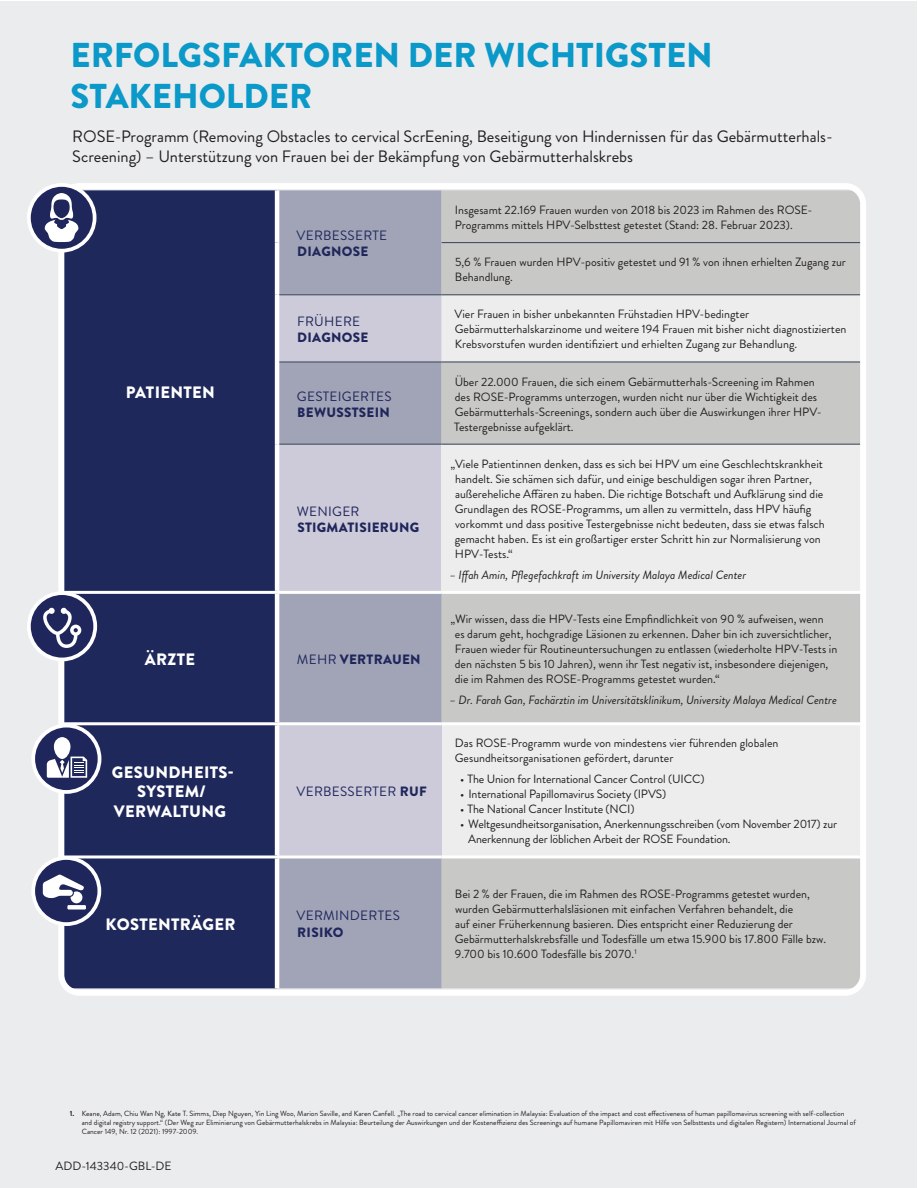
<style>
.page{position:relative;width:918px;height:1188px;background:#fff}
.page>*{position:absolute;margin:0;border:0;box-sizing:border-box;transform-origin:0 0}
.t1{font:900 34.5px/41.4px "Brandon Grotesque";color:#0a99c8}
.t2{font:16.5px/19.8px "Brandon Grotesque";color:#231f20}
.t3{font:900 16.5px/19.8px "Brandon Grotesque";letter-spacing:.02em;color:#fff;text-align:center}
.t4{font:13.5px "Brandon Grotesque";letter-spacing:.02em;color:#1f265b}
.t5{font:900 13.5px "Brandon Grotesque";letter-spacing:.02em;color:#1f265b}
.t6{font:13.5px "Brandon Grotesque";letter-spacing:.02em;color:#1f285b}
.t7{font:900 13.5px "Brandon Grotesque";letter-spacing:.02em;color:#1f285b}
.t8{font:12px/15px "Brandon Grotesque";color:#231f20}
.t9{font:italic 12px "Brandon Grotesque";color:#231f20}
.t10{font:7.5px/9px "Brandon Grotesque";color:#231f20}
.s1{font-weight:400}
.s2{font-weight:900}
.s3{font-weight:700}
</style>
<div class="page">
<div style="left:1px;top:1px;width:916px;height:1186px;background:#ebecee"></div>
<div style="left:65px;top:190px;width:210px;height:798px;background:#1f285b"></div>
<div style="left:279px;top:190px;width:163px;height:104px;background:#a1a4b6"></div>
<div style="left:442px;top:190px;width:417px;height:798px;background:#c8c8c7"></div>
<svg style="left:279px;top:295px;width:163px;height:296px;background:#c0bfcf"></svg>
<svg style="left:442px;top:295px;width:417px;height:560px;fill:#c8c8c7"></svg>
<div style="left:442px;top:444px;width:419px;height:148px;background:#ecedec"></div>
<div style="left:279px;top:594px;width:163px;height:394px;background:#a1a4b6"></div>
<div style="left:277px;top:724px;width:165px;height:133px;background:#cdcad9"></div>
<hr style="left:275px;top:190px;width:4px;height:53px;background:#fff">
<hr style="left:275px;top:243px;width:4px;height:52px;background:#fff">
<hr style="left:275px;top:295px;width:4px;height:67px;background:#fff">
<hr style="left:275px;top:362px;width:4px;height:82px;background:#fff">
<hr style="left:275px;top:444px;width:4px;height:147px;background:#fff">
<hr style="left:275px;top:594px;width:4px;height:128px;background:#fff">
<hr style="left:275px;top:725px;width:4px;height:130px;background:#fff">
<hr style="left:275px;top:858px;width:4px;height:130px;background:#fff">
<hr style="left:277px;top:591px;width:165px;height:3px;background:#fff">
<hr style="left:442px;top:591px;width:419px;height:3px;background:#fff">
<hr style="left:442px;top:722px;width:419px;height:3px;background:#fff">
<hr style="left:442px;top:855px;width:419px;height:3px;background:#fff">
<hr style="left:277px;top:722px;width:165px;height:3px;background:#fff">
<hr style="left:277px;top:855px;width:165px;height:3px;background:#fff">
<hr style="left:64px;top:591px;width:213px;height:3px;background:#fff">
<hr style="left:64px;top:722px;width:213px;height:3px;background:#fff">
<hr style="left:64px;top:855px;width:213px;height:3px;background:#fff">
<hr style="left:279px;top:444px;width:163px;height:1px;background:#425160">
<hr style="left:442px;top:444px;width:419px;height:1px;background:#425160">
<hr style="left:279px;top:361px;width:163px;height:2px;background:#425160">
<hr style="left:442px;top:361px;width:419px;height:2px;background:#425160">
<hr style="left:442px;top:242px;width:419px;height:1px;background:#42505f">
<hr style="left:442px;top:294px;width:419px;height:1px;background:#42505f">
<hr style="left:279px;top:294px;width:163px;height:1px;background:#42505f">
<div style="left:58px;top:183px;width:808px;height:813px;border:6px solid #fff;border-radius:18px"></div>
<svg style="left:29px;top:185px;width:66px;height:66px;background:#3f4572"></svg>
<div style="left:27px;top:183px;width:69px;height:70px;border:4px solid #fff;border-radius:50%"></div>
<svg style="left:45px;top:193px;width:33px;height:49px;background:#878aa7"></svg>
<svg style="left:29px;top:593px;width:66px;height:66px;background:#393f6e"></svg>
<div style="left:27px;top:591px;width:70px;height:70px;border:4px solid #fff;border-radius:50%"></div>
<svg style="left:43px;top:608px;width:38px;height:40px;background:#61668b"></svg>
<svg style="left:33px;top:726px;width:67px;height:66px;background:#3e4472"></svg>
<div style="left:31px;top:724px;width:70px;height:70px;border:4px solid #fff;border-radius:50%"></div>
<svg style="left:47px;top:737px;width:40px;height:41px;background:#8488a5"></svg>
<div style="left:33px;top:858px;width:66px;height:66px;background:#1f265b;border-radius:50%"></div>
<div style="left:31px;top:856px;width:70px;height:70px;border:4px solid #fff;border-radius:50%"></div>
<svg style="left:43px;top:874px;width:41px;height:29px"></svg>
<div style="left:67px;top:905px;width:19px;height:5px;background:#fff"></div>
<h1 class="t1" style="left:70px;top:35px;width:644px">ERFOLGSFAKTOREN DER WICHTIGSTEN<br>STAKEHOLDER</h1>
<h2 class="t2" style="left:72px;top:127px;width:762px">ROSE-Programm (Removing Obstacles to cervical ScrEening, Beseitigung von Hindernissen für das Gebärmutterhals-<br>Screening) – Unterstützung von Frauen bei der Bekämpfung von Gebärmutterhalskrebs</h2>
<p class="t6" style="left:297px;top:226px;width:92px">VERBESSERTE</p>
<p class="t7" style="left:297px;top:242px;width:72px">DIAGNOSE</p>
<h2 class="t3" style="left:126px;top:383px;width:91px">PATIENTEN</h2>
<p class="t4" style="left:297px;top:312px;width:65px">FRÜHERE</p>
<p class="t5" style="left:297px;top:328px;width:72px">DIAGNOSE</p>
<p class="t4" style="left:297px;top:387px;width:96px">GESTEIGERTES</p>
<p class="t5" style="left:297px;top:403px;width:94px">BEWUSSTSEIN</p>
<p class="t4" style="left:297px;top:502px;width:64px">WENIGER</p>
<p class="t5" style="left:297px;top:518px;width:124px">STIGMATISIERUNG</p>
<h2 class="t3" style="left:145px;top:650px;width:52px">ÄRZTE</h2>
<p class="t5" style="left:297px;top:650px;width:125px"><span class="s1">MEHR</span> VERTRAUEN</p>
<h2 class="t3" style="left:112px;top:762px;width:123px">GESUNDHEITS-<br>SYSTEM/<br>VERWALTUNG</h2>
<p class="t4" style="left:297px;top:782px;width:132px">VERBESSERTER <span class="s2">RUF</span></p>
<h2 class="t3" style="left:105px;top:914px;width:132px">KOSTENTRÄGER</h2>
<p class="t4" style="left:297px;top:906px;width:105px">VERMINDERTES</p>
<p class="t5" style="left:297px;top:922px;width:48px">RISIKO</p>
<p class="t8" style="left:455px;top:203px;width:359px">Insgesamt 22.169 Frauen wurden von 2018 bis 2023 im Rahmen des ROSE-<br>Programms mittels HPV-Selbsttest getestet (Stand: 28. Februar 2023).</p>
<p class="t8" style="left:455px;top:255px;width:393px">5,6 % Frauen wurden HPV-positiv getestet und 91 % von ihnen erhielten Zugang zur<br>Behandlung.</p>
<p class="t8" style="left:454px;top:307px;width:394px">Vier Frauen in bisher unbekannten Frühstadien HPV-bedingter<br>Gebärmutterhalskarzinome und weitere 194 Frauen mit bisher nicht diagnostizierten<br>Krebsvorstufen wurden identifiziert und erhielten Zugang zur Behandlung.</p>
<p class="t8" style="left:454px;top:374px;width:369px">Über 22.000 Frauen, die sich einem Gebärmutterhals-Screening im Rahmen des ROSE-Programms unterzogen, wurden nicht nur über die Wichtigkeit des Gebärmutterhals-Screenings, sondern auch über die Auswirkungen ihrer HPV-Testergebnisse aufgeklärt.</p>
<p class="t8" style="left:455px;top:456px;width:372px;text-indent:-4px">„Viele Patientinnen denken, dass es sich bei HPV um eine Geschlechtskrankheit handelt. Sie schämen sich dafür, und einige beschuldigen sogar ihren Partner, außereheliche Affären zu haben. Die richtige Botschaft und Aufklärung sind die Grundlagen des ROSE-Programms, um allen zu vermitteln, dass HPV häufig vorkommt und dass positive Testergebnisse nicht bedeuten, dass sie etwas falsch gemacht haben. Es ist ein großartiger erster Schritt hin zur Normalisierung von HPV-Tests.“</p>
<p class="t9" style="left:449px;top:567px;width:298px">– Iffah Amin, Pflegefachkraft im University Malaya Medical Center</p>
<p class="t8" style="left:455px;top:611px;width:384px;text-indent:-4px">„Wir wissen, dass die HPV-Tests eine Empfindlichkeit von 90 % aufweisen, wenn<br>es darum geht, hochgradige Läsionen zu erkennen. Daher bin ich zuversichtlicher, Frauen wieder für Routineuntersuchungen zu entlassen (wiederholte HPV-Tests in den nächsten 5 bis 10 Jahren), wenn ihr Test negativ ist, insbesondere diejenigen, die im Rahmen des ROSE-Programms getestet wurden.“</p>
<p class="t9" style="left:449px;top:691px;width:389px">– Dr. Farah Gan, Fachärztin im Universitätsklinikum, University Malaya Medical Centre</p>
<p class="t8" style="left:455px;top:736px;width:325px">Das ROSE-Programm wurde von mindestens vier führenden globalen<br>Gesundheitsorganisationen gefördert, darunter</p>
<p class="t8" style="left:460px;top:772px;width:246px">• The Union for International Cancer Control (UICC)</p>
<p class="t8" style="left:460px;top:787px;width:208px">• International Papillomavirus Society (IPVS)</p>
<p class="t8" style="left:460px;top:802px;width:176px">• The National Cancer Institute (NCI)</p>
<p class="t8" style="left:468px;top:817px;width:370px;text-indent:-8px">• Weltgesundheitsorganisation, Anerkennungsschreiben (vom November 2017) zur<br>Anerkennung der löblichen Arbeit der ROSE Foundation.</p>
<p class="t8" style="left:455px;top:886px;width:373px">Bei 2 % der Frauen, die im Rahmen des ROSE-Programms getestet wurden, wurden Gebärmutterhalsläsionen mit einfachen Verfahren behandelt, die<br>auf einer Früherkennung basieren. Dies entspricht einer Reduzierung der Gebärmutterhalskrebsfälle und Todesfälle um etwa 15.900 bis 17.800 Fälle bzw.<br>9.700 bis 10.600 Todesfälle bis 2070.<sup>1</sup></p>
<p class="t10" style="left:82px;top:1109px;width:776px;text-indent:-12px"><span class="s3">1.</span> Keane, Adam, Chiu Wan Ng, Kate T. Simms, Diep Nguyen, Yin Ling Woo, Marion Saville, and Karen Canfell. „The road to cervical cancer elimination in Malaysia: Evaluation of the impact and cost effectiveness of human papillomavirus screening with self-collection and digital registry support.“ (Der Weg zur Eliminierung von Gebärmutterhalskrebs in Malaysia: Beurteilung der Auswirkungen und der Kosteneffizienz des Screenings auf humane Papillomaviren mit Hilfe von Selbsttests und digitalen Registern) International Journal of<br>Cancer 149, Nr. 12 (2021): 1997-2009.</p>
<p class="t8" style="left:56px;top:1158px;width:117px">ADD-143340-GBL-DE</p>
</div>
